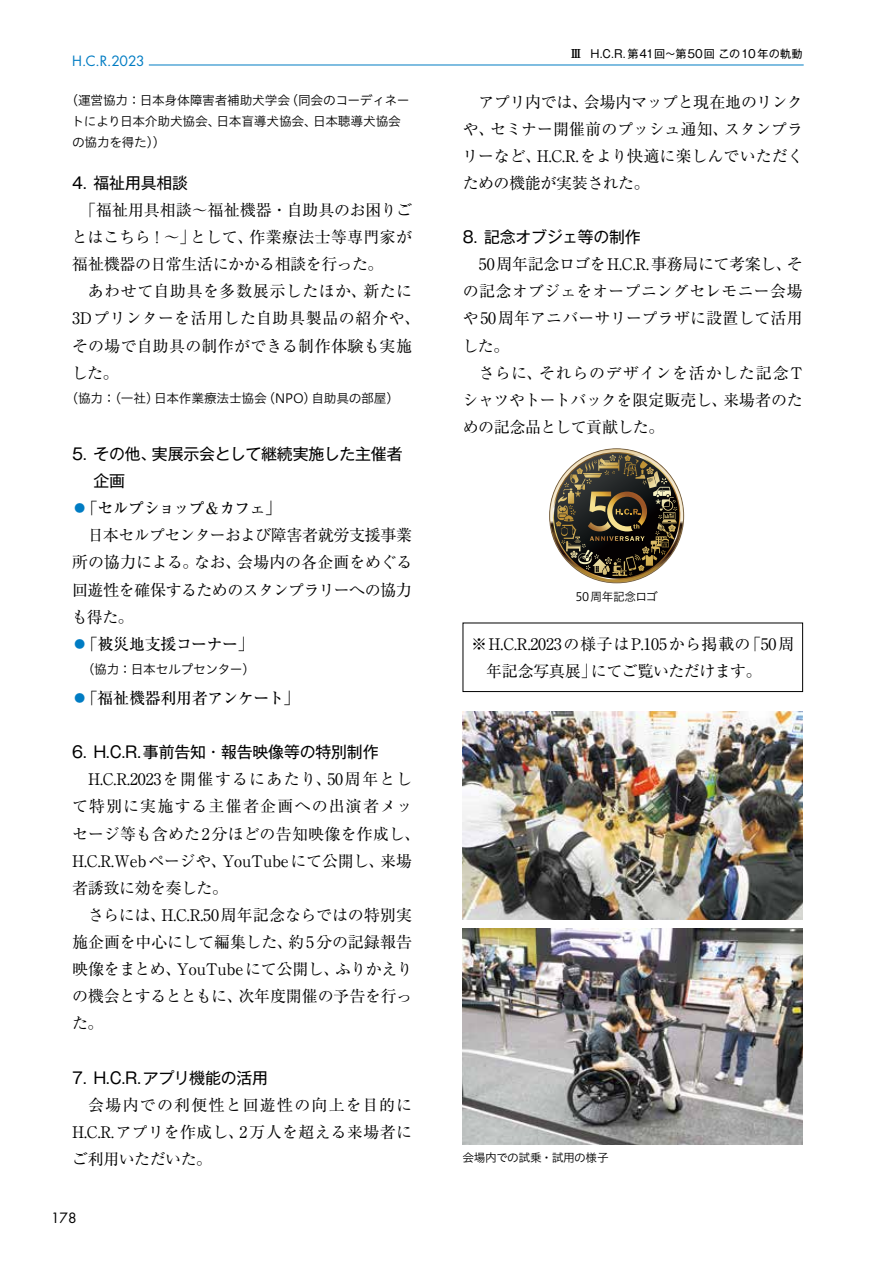
<style>
.page{position:relative;width:893px;height:1263px;background:#fff}
.page>*{position:absolute;margin:0;border:0;box-sizing:border-box;transform-origin:0 0}
.t1{font:15.9px/27.2px "Ryumin Pr 6 N";letter-spacing:-.005em;color:#000;text-align:justify}
.t2{font:15.9px/27.2px "Ryumin Pr 6 N";letter-spacing:.015em;color:#000}
.t3{font:15.9px/27.2px "Gothic MB101 Pr 6 N";letter-spacing:-.015em;color:#000}
.t4{font:15.9px/27.2px "Ryumin Pr 6 N";letter-spacing:.025em;color:#000}
.t5{font:15.9px "Ryumin Pr 6 N";letter-spacing:-.03em;color:#000}
.t6{font:500 15.9px "Ryumin Pr 6 N";letter-spacing:-.03em;color:#000}
.t7{font:500 15.9px "Ryumin Pr 6 N";letter-spacing:-.05em;color:#000}
.t8{font:13.8px "Futura Std";color:#007cc3}
.t9{font:13.8px "Futura Std";color:#000}
.t10{font:12.75px/21.3px "Hiragino UD Sans Std N W3";letter-spacing:-.02em;color:#000}
.t11{font:11.7px "Hiragino UD Sans Std N W3";letter-spacing:-.03em;color:#000}
.t12{font:11.1px "Gothic MB101 Pr 6 N";letter-spacing:.025em;color:#000}
.s1{color:#007cc3}
.s2{font-weight:400;color:#007cc3}
.s3{font-family:"UD Reimin Pr 6 N";font-weight:700;font-stretch:expanded;font-size:11.7px}
</style>
<div class="page">
<div style="left:463px;top:623px;width:340px;height:69px;border:1px solid #000"></div>
<img style="left:549px;top:449px;width:136px;height:135px">
<img style="left:463px;top:711px;width:340px;height:208px">
<img style="left:462px;top:929px;width:341px;height:216px">
<hr style="left:149px;top:65px;width:655px;height:1px;background:#007cc3">
<p class="t8" style="left:72px;top:52px;width:74px">H.C.R.2023</p>
<p class="t10" style="left:72px;top:89px;width:339px;text-indent:-6px">（運営協力：日本身体障害者補助犬学会（同会のコーディネートにより日本介助犬協会、日本盲導犬協会、日本聴導犬協会の協力を得た））</p>
<p class="t3" style="left:72px;top:168px;width:117px">4. 福祉用具相談</p>
<p class="t1" style="left:72px;top:196px;width:342px;text-indent:8px">「福祉用具相談～福祉機器・自助具のお困りごとはこちら！～」として、作業療法士等専門家が福祉機器の日常生活にかかる相談を行った。</p>
<p class="t4" style="left:72px;top:277px;width:350px;text-indent:16px">あわせて自助具を多数展示したほか、新たに<br>3Dプリンターを活用した自助具製品の紹介や、その場で自助具の制作ができる制作体験も実施した。</p>
<p class="t10" style="left:66px;top:387px;width:335px">（協力：（一社）日本作業療法士協会（NPO）自助具の部屋）</p>
<p class="t3" style="left:93px;top:439px;width:311px;text-indent:-21px">5. その他、実展示会として継続実施した主催者企画</p>
<p class="t7" style="left:72px;top:496px;width:211px"><span class="s1">⃝</span>「セルプショップ＆カフェ」</p>
<p class="t5" style="left:88px;top:523px;width:326px">日本セルプセンターおよび障害者就労支援事業</p>
<p class="t1" style="left:72px;top:548px;width:342px">所の協力による。なお、会場内の各企画をめぐる</p>
<p class="t5" style="left:72px;top:577px;width:342px">回遊性を確保するためのスタンプラリーへの協力</p>
<p class="t1" style="left:72px;top:602px;width:63px">も得た。</p>
<p class="t6" style="left:72px;top:631px;width:183px"><span class="s2">⃝</span>「被災地支援コーナー」</p>
<p class="t10" style="left:72px;top:658px;width:184px">　 （協力：日本セルプセンター）</p>
<p class="t6" style="left:72px;top:685px;width:229px"><span class="s2">⃝</span>「福祉機器利用者アンケート」</p>
<p class="t3" style="left:72px;top:737px;width:308px">6. H.C.R.事前告知・報告映像等の特別制作</p>
<p class="t2" style="left:72px;top:765px;width:350px;text-indent:16px">H.C.R.2023を開催するにあたり、50周年として特別に実施する主催者企画への出演者メッセージ等も含めた2分ほどの告知映像を作成し、<br>H.C.R.Webページや、YouTubeにて公開し、来場者誘致に効を奏した。</p>
<p class="t1" style="left:72px;top:900px;width:342px;text-indent:16px">さらには、H.C.R.50周年記念ならではの特別実施企画を中心にして編集した、約5分の記録報告映像をまとめ、YouTubeにて公開し、ふりかえりの機会とするとともに、次年度開催の予告を行った。</p>
<p class="t3" style="left:72px;top:1063px;width:198px">7. H.C.R.アプリ機能の活用</p>
<p class="t1" style="left:72px;top:1090px;width:342px;text-indent:16px">会場内での利便性と回遊性の向上を目的にH.C.R.アプリを作成し、2万人を超える来場者にご利用いただいた。</p>
<p class="t9" style="left:51px;top:1209px;width:27px">178</p>
<p class="t12" style="left:570px;top:45px;width:234px"><span class="s3">Ⅲ</span> H.C.R.第41回～第50回この10年の軌動</p>
<p class="t1" style="left:462px;top:87px;width:342px;text-indent:16px">アプリ内では、会場内マップと現在地のリンクや、セミナー開催前のプッシュ通知、スタンプラリーなど、H.C.R.をより快適に楽しんでいただくための機能が実装された。</p>
<p class="t3" style="left:463px;top:222px;width:179px">8. 記念オブジェ等の制作</p>
<p class="t1" style="left:462px;top:250px;width:342px;text-indent:16px">50周年記念ロゴをH.C.R.事務局にて考案し、その記念オブジェをオープニングセレモニー会場や50周年アニバーサリープラザに設置して活用した。</p>
<p class="t1" style="left:463px;top:358px;width:342px;text-indent:16px">さらに、それらのデザインを活かした記念Tシャツやトートバックを限定販売し、来場者のための記念品として貢献した。</p>
<p class="t11" style="left:575px;top:588px;width:84px">50周年記念ロゴ</p>
<p class="t1" style="left:486px;top:629px;width:310px;text-indent:-15px">※H.C.R.2023の様子はP.105から掲載の「50周年記念写真展」にてご覧いただけます。</p>
<p class="t11" style="left:462px;top:1149px;width:148px">会場内での試乗・試用の様子</p>
</div>
